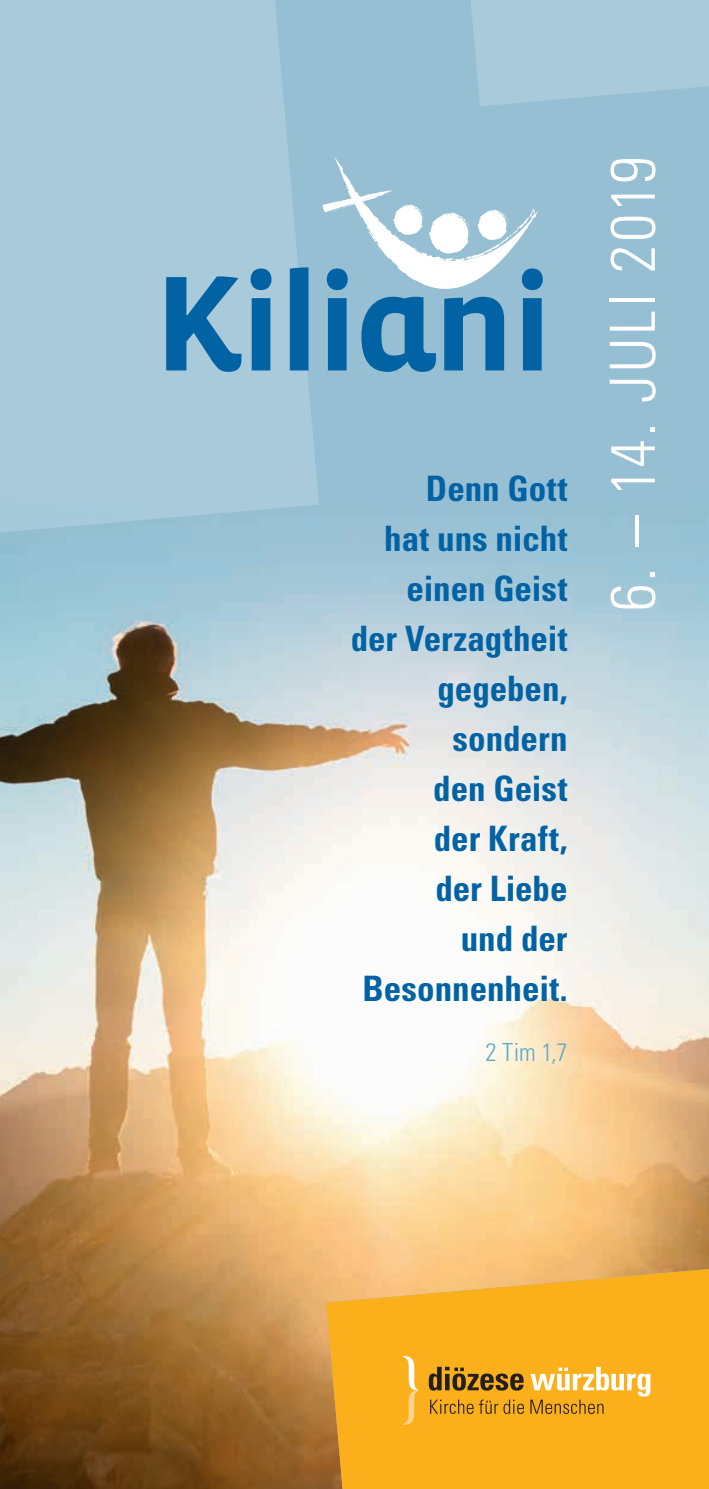
<style>
.page{position:relative;width:709px;height:1489px;background:#fff}
.page>*{position:absolute;margin:0;border:0;box-sizing:border-box;transform-origin:0 0}
.t1{font:300 condensed 62.5px "Univers LT Std";letter-spacing:.045em;color:#fff}
.t2{font:700 condensed 35px/50px "Univers LT Std";color:#0162a4;text-align:right}
.t3{font:300 condensed 25px "Univers LT Std";color:#63a9c3}
</style>
<div class="page">
<div style="left:0;top:0;width:709px;height:1488px;background:#97bfd3"></div>
<img style="left:266px;top:564px;width:354px;height:745px">
<img style="left:620px;top:593px;width:89px;height:675px">
<img style="left:0;top:583px;width:266px;height:905px">
<img style="left:265px;top:1309px;width:61px;height:179px">
<div style="left:0;top:0;width:288px;height:239px;background:#a9cadb"></div>
<img style="left:0;top:239px;width:319px;height:293px">
<svg style="left:471px;top:0;width:238px;height:106px;background:#a7c8da"></svg>
<svg style="left:326px;top:1268px;width:383px;height:220px;background:#f8ae24"></svg>
<svg style="left:403px;top:1355px;width:16px;height:69px"></svg>
<svg style="left:428px;top:1366px;width:222px;height:47px;background:#dba336"></svg>
<svg style="left:166px;top:156px;width:377px;height:216px"></svg>
<p class="t2" style="left:351px;top:463px;width:218px">Denn Gott<br>hat uns nicht einen Geist<br>der Verzagtheit gegeben, sondern<br>den Geist<br>der Kraft,<br>der Liebe<br>und der<br>Besonnenheit.</p>
<p class="t3" style="left:485px;top:1037px;width:83px">2 Tim 1,7</p>
<h1 class="t1" style="left:595px;top:611px;width:456px;rotate:-90deg">6. – 14. JULI 2019</h1>
</div>
